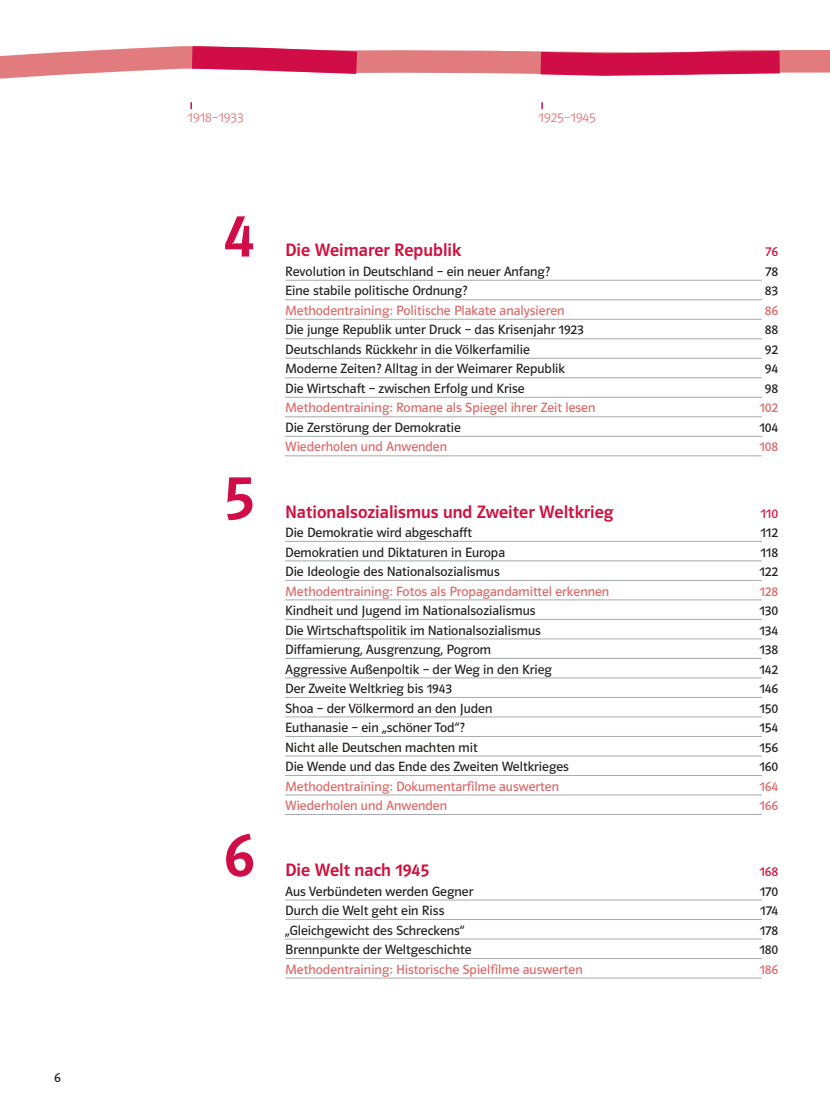
<style>
.page{position:relative;width:830px;height:1106px;background:#fff}
.page>*{position:absolute;margin:0;border:0;box-sizing:border-box;transform-origin:0 0}
.t1{font:63px "Polo ST11 K Krftg";color:#d10d47}
.t2{font:18px "Polo ST11 K Krftg";color:#d1103d}
.t3{font:13.5px "Polo ST11 K Buch";color:#231f20}
.t4{font:13.5px "Polo ST11 K Buch";color:#de6666}
.t5{font:13.5px "Polo ST11 K Leicht";color:#e27b7d}
.t6{font:13.5px "Polo ST11 K Buch";color:#d1103d}
</style>
<div class="page">
<svg style="left:0;top:46px;width:829px;height:33px"></svg>
<svg style="left:517px;top:46px;width:285px;height:33px"></svg>
<svg style="left:169px;top:46px;width:211px;height:33px"></svg>
<svg style="left:190px;top:102px;width:2px;height:7px"></svg>
<hr style="left:285px;top:280px;width:476px;height:1px;background:#a8a9ad">
<hr style="left:285px;top:299px;width:476px;height:1px;background:#a8a9ad">
<hr style="left:285px;top:319px;width:476px;height:1px;background:#a8a9ad">
<hr style="left:285px;top:338px;width:476px;height:1px;background:#a8a9ad">
<hr style="left:285px;top:358px;width:476px;height:1px;background:#a8a9ad">
<hr style="left:285px;top:377px;width:476px;height:1px;background:#a8a9ad">
<hr style="left:285px;top:397px;width:476px;height:1px;background:#a8a9ad">
<hr style="left:285px;top:416px;width:476px;height:1px;background:#a8a9ad">
<hr style="left:285px;top:436px;width:476px;height:1px;background:#a8a9ad">
<hr style="left:285px;top:455px;width:476px;height:1px;background:#a8a9ad">
<hr style="left:285px;top:541px;width:476px;height:1px;background:#a8a9ad">
<hr style="left:285px;top:560px;width:476px;height:1px;background:#a8a9ad">
<hr style="left:285px;top:580px;width:476px;height:1px;background:#a8a9ad">
<hr style="left:285px;top:599px;width:476px;height:1px;background:#a8a9ad">
<hr style="left:285px;top:619px;width:476px;height:1px;background:#a8a9ad">
<hr style="left:285px;top:638px;width:476px;height:1px;background:#a8a9ad">
<hr style="left:285px;top:658px;width:476px;height:1px;background:#a8a9ad">
<hr style="left:285px;top:677px;width:476px;height:1px;background:#a8a9ad">
<hr style="left:285px;top:697px;width:476px;height:1px;background:#a8a9ad">
<hr style="left:285px;top:716px;width:476px;height:1px;background:#a8a9ad">
<hr style="left:285px;top:736px;width:476px;height:1px;background:#a8a9ad">
<hr style="left:285px;top:755px;width:476px;height:1px;background:#a8a9ad">
<hr style="left:285px;top:775px;width:476px;height:1px;background:#a8a9ad">
<hr style="left:285px;top:794px;width:476px;height:1px;background:#a8a9ad">
<hr style="left:285px;top:814px;width:476px;height:1px;background:#a8a9ad">
<hr style="left:285px;top:899px;width:476px;height:1px;background:#a8a9ad">
<hr style="left:285px;top:919px;width:476px;height:1px;background:#a8a9ad">
<hr style="left:285px;top:938px;width:476px;height:1px;background:#a8a9ad">
<hr style="left:285px;top:958px;width:476px;height:1px;background:#a8a9ad">
<hr style="left:285px;top:977px;width:476px;height:1px;background:#a8a9ad">
<p class="t3" style="left:54px;top:1069px;width:8px">6</p>
<p class="t5" style="left:187px;top:110px;width:58px">1918–1933</p>
<p class="t5" style="left:538px;top:110px;width:59px">1925–1945</p>
<h1 class="t1" style="left:223px;top:201px;width:32px">4</h1>
<h1 class="t1" style="left:223px;top:462px;width:32px">5</h1>
<h1 class="t1" style="left:223px;top:820px;width:32px">6</h1>
<h2 class="t2" style="left:285px;top:240px;width:177px">Die Weimarer Republik</h2>
<p class="t6" style="left:764px;top:244px;width:14px">76</p>
<p class="t3" style="left:285px;top:264px;width:266px">Revolution in Deutschland – ein neuer Anfang?</p>
<p class="t3" style="left:764px;top:264px;width:14px">78</p>
<p class="t3" style="left:285px;top:283px;width:183px">Eine stabile politische Ordnung?</p>
<p class="t3" style="left:764px;top:283px;width:15px">83</p>
<p class="t4" style="left:285px;top:303px;width:281px">Methodentraining: Politische Plakate analysieren</p>
<p class="t4" style="left:764px;top:303px;width:15px">86</p>
<p class="t3" style="left:285px;top:322px;width:300px">Die junge Republik unter Druck – das Krisenjahr 1923</p>
<p class="t3" style="left:764px;top:322px;width:15px">88</p>
<p class="t3" style="left:285px;top:342px;width:246px">Deutschlands Rückkehr in die Völkerfamilie</p>
<p class="t3" style="left:764px;top:342px;width:15px">92</p>
<p class="t3" style="left:285px;top:361px;width:281px">Moderne Zeiten? Alltag in der Weimarer Republik</p>
<p class="t3" style="left:764px;top:361px;width:15px">94</p>
<p class="t3" style="left:285px;top:381px;width:241px">Die Wirtschaft – zwischen Erfolg und Krise</p>
<p class="t3" style="left:764px;top:381px;width:15px">98</p>
<p class="t4" style="left:285px;top:400px;width:312px">Methodentraining: Romane als Spiegel ihrer Zeit lesen</p>
<p class="t4" style="left:759px;top:400px;width:20px">102</p>
<p class="t3" style="left:285px;top:420px;width:177px">Die Zerstörung der Demokratie</p>
<p class="t3" style="left:759px;top:420px;width:20px">104</p>
<p class="t4" style="left:285px;top:439px;width:163px">Wiederholen und Anwenden</p>
<p class="t4" style="left:759px;top:439px;width:20px">108</p>
<h2 class="t2" style="left:285px;top:501px;width:329px">Nationalsozialismus und Zweiter Weltkrieg</h2>
<p class="t6" style="left:760px;top:505px;width:19px">110</p>
<p class="t3" style="left:285px;top:525px;width:188px">Die Demokratie wird abgeschafft</p>
<p class="t3" style="left:760px;top:525px;width:19px">112</p>
<p class="t3" style="left:285px;top:544px;width:221px">Demokratien und Diktaturen in Europa</p>
<p class="t3" style="left:760px;top:544px;width:19px">118</p>
<p class="t3" style="left:285px;top:564px;width:216px">Die Ideologie des Nationalsozialismus</p>
<p class="t3" style="left:759px;top:564px;width:20px">122</p>
<p class="t4" style="left:285px;top:583px;width:325px">Methodentraining: Fotos als Propagandamittel erkennen</p>
<p class="t4" style="left:759px;top:583px;width:20px">128</p>
<p class="t3" style="left:285px;top:603px;width:252px">Kindheit und Jugend im Nationalsozialismus</p>
<p class="t3" style="left:759px;top:603px;width:20px">130</p>
<p class="t3" style="left:285px;top:622px;width:257px">Die Wirtschaftspolitik im Nationalsozialismus</p>
<p class="t3" style="left:759px;top:622px;width:20px">134</p>
<p class="t3" style="left:285px;top:642px;width:207px">Diffamierung, Ausgrenzung, Pogrom</p>
<p class="t3" style="left:759px;top:642px;width:20px">138</p>
<p class="t3" style="left:285px;top:661px;width:268px">Aggressive Außenpoltik – der Weg in den Krieg</p>
<p class="t3" style="left:759px;top:661px;width:20px">142</p>
<p class="t3" style="left:285px;top:681px;width:168px">Der Zweite Weltkrieg bis 1943</p>
<p class="t3" style="left:759px;top:681px;width:20px">146</p>
<p class="t3" style="left:285px;top:700px;width:209px">Shoa – der Völkermord an den Juden</p>
<p class="t3" style="left:759px;top:700px;width:20px">150</p>
<p class="t3" style="left:285px;top:720px;width:181px">Euthanasie – ein „schöner Tod“?</p>
<p class="t3" style="left:759px;top:720px;width:20px">154</p>
<p class="t3" style="left:285px;top:739px;width:194px">Nicht alle Deutschen machten mit</p>
<p class="t3" style="left:759px;top:739px;width:20px">156</p>
<p class="t3" style="left:285px;top:759px;width:285px">Die Wende und das Ende des Zweiten Weltkrieges</p>
<p class="t3" style="left:759px;top:759px;width:20px">160</p>
<p class="t4" style="left:285px;top:778px;width:275px">Methodentraining: Dokumentarfilme auswerten</p>
<p class="t4" style="left:759px;top:778px;width:20px">164</p>
<p class="t4" style="left:285px;top:798px;width:163px">Wiederholen und Anwenden</p>
<p class="t4" style="left:759px;top:798px;width:20px">166</p>
<h2 class="t2" style="left:285px;top:860px;width:145px">Die Welt nach 1945</h2>
<p class="t6" style="left:759px;top:864px;width:20px">168</p>
<p class="t3" style="left:285px;top:883px;width:189px">Aus Verbündeten werden Gegner</p>
<p class="t3" style="left:759px;top:883px;width:20px">170</p>
<p class="t3" style="left:285px;top:903px;width:161px">Durch die Welt geht ein Riss</p>
<p class="t3" style="left:759px;top:903px;width:19px">174</p>
<p class="t3" style="left:285px;top:922px;width:181px">„Gleichgewicht des Schreckens“</p>
<p class="t3" style="left:759px;top:922px;width:20px">178</p>
<p class="t3" style="left:285px;top:942px;width:188px">Brennpunkte der Weltgeschichte</p>
<p class="t3" style="left:759px;top:942px;width:20px">180</p>
<p class="t4" style="left:285px;top:961px;width:299px">Methodentraining: Historische Spielfilme auswerten</p>
<p class="t4" style="left:759px;top:961px;width:20px">186</p>
</div>
